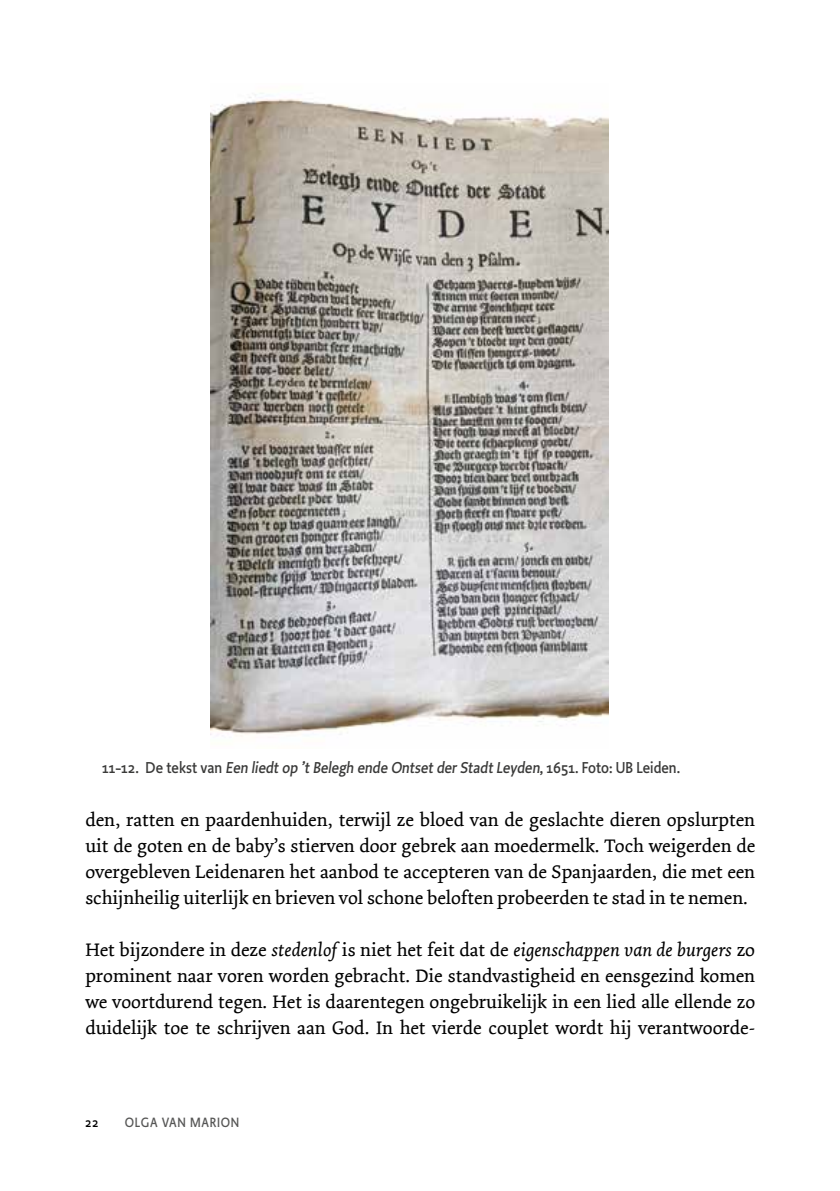
<style>
.page{position:relative;width:840px;height:1191px;background:#fff}
.page>*{position:absolute;margin:0;border:0;box-sizing:border-box;transform-origin:0 0}
.t1{font:19px/26px "Dolly";color:#000;text-align:justify}
.t2{font:500 16.4px "Productus";letter-spacing:-.02em;color:#3a3a39}
.t3{font:500 14px "Productus";letter-spacing:.05em;color:#565655}
.t4{font:500 14px "Productus";color:#000}
.s1{font-style:italic}
</style>
<div class="page">
<img style="left:210px;top:93px;width:397px;height:644px">
<p class="t2" style="left:102px;top:758px;width:579px">1 1 - 1 2 . D e t e k s t v a n Een liedt op ’t Belegh ende Ontset derStadt Leyden, 1 6 5 1 . Fo t o : U B L e i d e n .</p>
<p class="t1" style="left:85px;top:807px;width:671px">den, ratten en paardenhuiden, terwijl ze bloed van de geslachte dieren opslurpten uit de goten en de baby’s stierven door gebrek aan moedermelk. Toch weigerden de overgebleven Leidenaren het aanbod te accepteren van de Spanjaarden, die met een schijnheilig uiterlijk en brieven vol schone beloften probeerden te stad in te nemen.</p>
<p class="t1" style="left:85px;top:937px;width:671px">Het bijzondere in deze <span class="s1">stedenlof</span> is niet het feit dat de <span class="s1">eigenschappen van de burgers</span> zo prominent naar voren worden gebracht. Die standvastigheid en eensgezind komen we voortdurend tegen. Het is daarentegen ongebruikelijk in een lied alle ellende zo duidelijk toe te schrijven aan God. In het vierde couplet wordt hij verantwoorde-</p>
<p class="t4" style="left:85px;top:1114px;width:15px">22</p>
<p class="t3" style="left:125px;top:1114px;width:116px">olga van marion</p>
</div>
